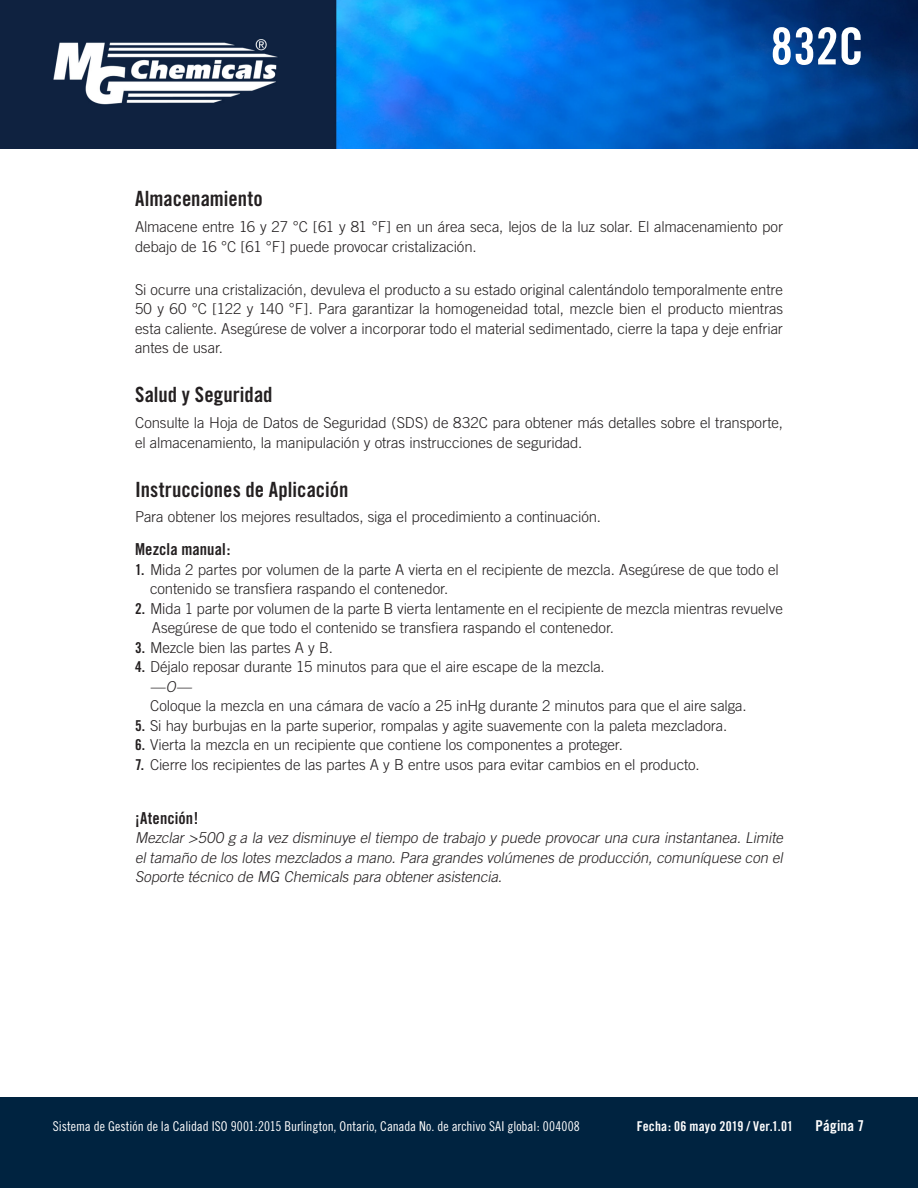
<style>
.page{position:relative;width:918px;height:1188px;background:#fff}
.page>*{position:absolute;margin:0;border:0;box-sizing:border-box;transform-origin:0 0}
.t1{font:51px "Trade Gothic Bold Cond Twenty";color:#fff}
.Subhead_Style{font:21px "Trade Gothic Bold Cond Twenty";color:#231f20}
.t2{font:16.5px "Trade Gothic Bold Cond Twenty";letter-spacing:.005em;color:#231f20}
.Paragraph_Text_Style{font:300 15px/19.5px "Trade Gothic";letter-spacing:-.01em;color:#231f20}
.t3{font:italic 300 15px/19.5px "Trade Gothic";color:#231f20;text-align:justify}
.Subhead_Style-2{font:300 15px "Trade Gothic";letter-spacing:-.005em;color:#231f20}
.t4{font:15px "Trade Gothic Bold Cond Twenty";letter-spacing:.015em;color:#fff}
.t5{font:13.5px "Trade Gothic Cond Eighteen";color:#fff}
.t6{font:13.5px "Trade Gothic Bold Cond Twenty";letter-spacing:.015em;color:#fff}
.s1{font-family:"Trade Gothic Bold Cond Twenty";font-weight:400}
</style>
<div class="page">
<img style="left:0;top:0;width:918px;height:149px">
<div style="left:0;top:1097px;width:918px;height:91px;background:#002340"></div>
<h1 class="t1" style="left:770px;top:15px;width:95px">832C</h1>
<p class="Subhead_Style" style="left:135px;top:186px;width:129px">Almacenamiento</p>
<p class="Paragraph_Text_Style" style="left:135px;top:217px;width:649px">Almacene entre 16 y 27 °C [61 y 81 °F] en un área seca, lejos de la luz solar. El almacenamiento por debajo de 16 °C [61 °F] puede provocar cristalización.</p>
<p class="Paragraph_Text_Style" style="left:135px;top:279px;width:650px;text-align:justify">Si ocurre una cristalización, devuleva el producto a su estado original calentándolo temporalmente entre 50 y 60 °C [122 y 140 °F]. Para garantizar la homogeneidad total, mezcle bien el producto mientras esta caliente. Asegúrese de volver a incorporar todo el material sedimentado, cierre la tapa y deje enfriar antes de usar.</p>
<p class="Subhead_Style" style="left:135px;top:382px;width:139px">Salud y Seguridad</p>
<p class="Paragraph_Text_Style" style="left:135px;top:413px;width:650px">Consulte la Hoja de Datos de Seguridad (SDS) de 832C para obtener más detalles sobre el transporte, el almacenamiento, la manipulación y otras instrucciones de seguridad.</p>
<p class="Subhead_Style" style="left:135px;top:477px;width:215px">Instrucciones de Aplicación</p>
<p class="Subhead_Style-2" style="left:135px;top:507px;width:468px">Para obtener los mejores resultados, siga el procedimiento a continuación.</p>
<p class="t2" style="left:135px;top:540px;width:97px">Mezcla manual:</p>
<p class="Paragraph_Text_Style" style="left:150px;top:560px;width:630px;text-indent:-15px"><span class="s1">1.</span> Mida 2 partes por volumen de la parte A vierta en el recipiente de mezcla. Asegúrese de que todo el contenido se transfiera raspando el contenedor.</p>
<p class="Paragraph_Text_Style" style="left:135px;top:599px;width:649px"><span class="s1">2.</span> Mida 1 parte por volumen de la parte B vierta lentamente en el recipiente de mezcla mientras revuelve</p>
<p class="Paragraph_Text_Style" style="left:152px;top:618px;width:464px">Asegúrese de que todo el contenido se transfiera raspando el contenedor.</p>
<p class="Paragraph_Text_Style" style="left:135px;top:638px;width:199px"><span class="s1">3.</span> Mezcle bien las partes A y B.</p>
<p class="Paragraph_Text_Style" style="left:135px;top:657px;width:471px"><span class="s1">4.</span> Déjalo reposar durante 15 minutos para que el aire escape de la mezcla.</p>
<p class="t3" style="left:150px;top:677px;width:46px">—O—</p>
<p class="Paragraph_Text_Style" style="left:150px;top:696px;width:598px">Coloque la mezcla en una cámara de vacío a 25 inHg durante 2 minutos para que el aire salga.</p>
<p class="Paragraph_Text_Style" style="left:135px;top:716px;width:594px"><span class="s1">5.</span> Si hay burbujas en la parte superior, rompalas y agite suavemente con la paleta mezcladora.</p>
<p class="Paragraph_Text_Style" style="left:135px;top:735px;width:490px"><span class="s1">6.</span> Vierta la mezcla en un recipiente que contiene los componentes a proteger.</p>
<p class="Paragraph_Text_Style" style="left:135px;top:755px;width:566px"><span class="s1">7.</span> Cierre los recipientes de las partes A y B entre usos para evitar cambios en el producto.</p>
<p class="t2" style="left:135px;top:808px;width:65px">¡Atención!</p>
<p class="t3" style="left:135px;top:828px;width:653px">Mezclar &gt;500 g a la vez disminuye el tiempo de trabajo y puede provocar una cura instantanea. Limite eltamaño de los lotes mezclados a mano.Para grandes volúmenes de producción,comuníquese con el Soporte técnico de MG Chemicals para obtener asistencia.</p>
<p class="t5" style="left:53px;top:1118px;width:528px">Sistema de Gestión de la Calidad ISO 9001:2015 Burlington, Ontario, Canada No. de archivo SAI global: 004008</p>
<p class="t6" style="left:637px;top:1118px;width:158px">Fecha: 06 mayo 2019 / Ver.1.01</p>
<p class="t4" style="left:816px;top:1116px;width:50px">Página 7</p>
</div>
